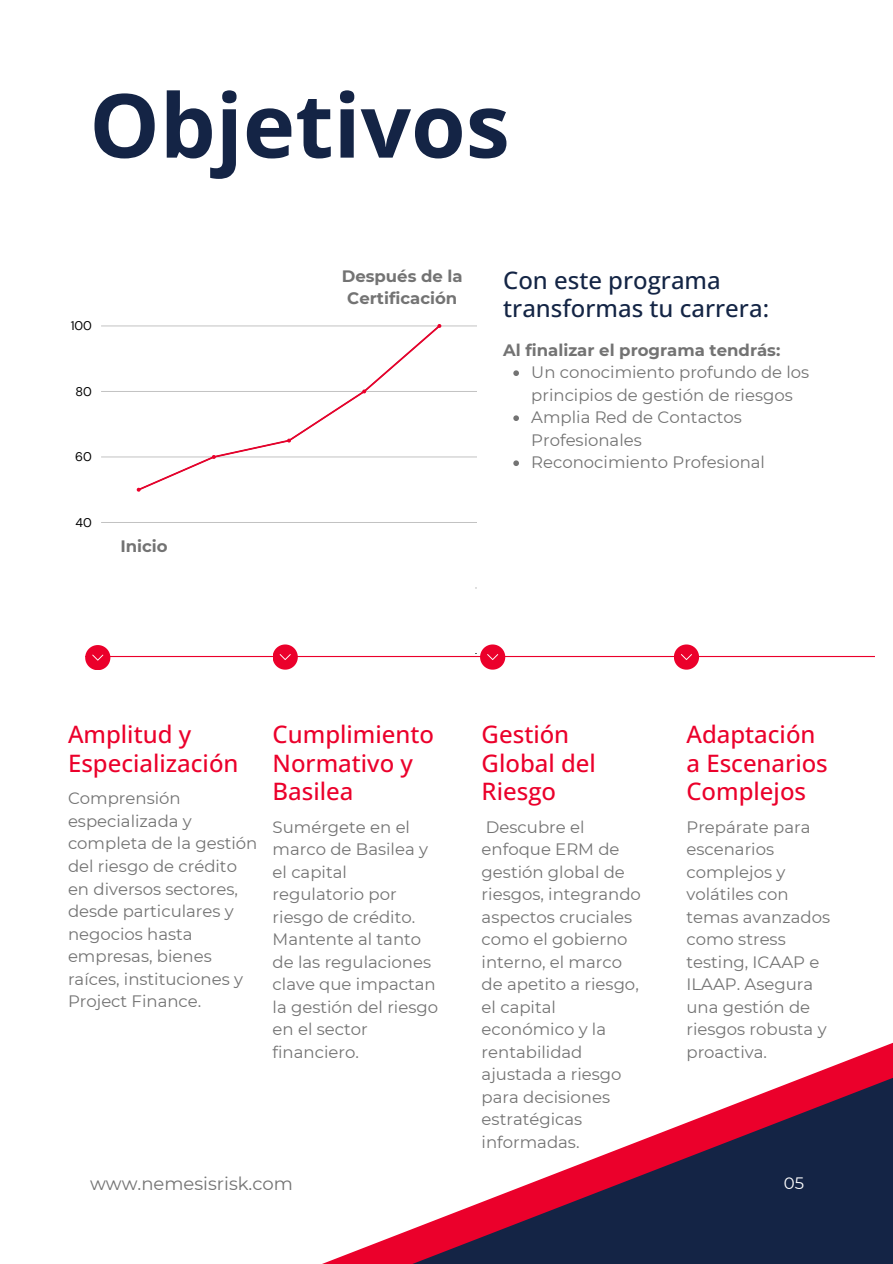
<style>
.page{position:relative;width:893px;height:1264px;background:#fff}
.page>*{position:absolute;margin:0;border:0;box-sizing:border-box;transform-origin:0 0}
.t1{font:700 88.5px "Open Sans";color:#142445}
.t2{font:500 24px/28.2px "Open Sans";color:#eb002b}
.t3{font:500 24px/28.2px "Open Sans";color:#142545}
.t4{font:18px "Montserrat";color:#737373}
.t5{font:16.5px/22.5px "Montserrat";color:#737373}
.t6{font:700 16.5px/22.5px "Montserrat";color:#737373;text-align:center}
.t7{font:16.5px "Montserrat";color:#fff}
.t8{font:12.6px "DM Sans";color:#000001}
</style>
<div class="page">
<svg style="left:324px;top:1043px;width:568px;height:220px"></svg>
<svg style="left:457px;top:1130px;width:435px;height:133px;fill:#142445"></svg>
<hr style="left:101px;top:587px;width:376px;height:1px;background:#000001">
<hr style="left:101px;top:522px;width:376px;height:1px;background:#000001">
<hr style="left:101px;top:456px;width:376px;height:1px;background:#000001">
<hr style="left:101px;top:391px;width:376px;height:1px;background:#000001">
<hr style="left:101px;top:326px;width:376px;height:1px;background:#000001">
<hr style="left:101px;top:653px;width:376px;height:1px;background:#000001">
<svg style="left:136px;top:324px;width:306px;height:168px"></svg>
<div style="left:68px;top:531px;width:406px;height:160px;background:#fff"></div>
<hr style="left:85px;top:656px;width:789px;height:1px;background:#eb002b">
<svg style="left:480px;top:644px;width:25px;height:25px"></svg>
<svg style="left:674px;top:644px;width:25px;height:25px"></svg>
<svg style="left:273px;top:644px;width:25px;height:25px"></svg>
<svg style="left:86px;top:645px;width:24px;height:24px"></svg>
<svg style="left:513px;top:370px;width:6px;height:6px"></svg>
<svg style="left:513px;top:415px;width:6px;height:6px"></svg>
<svg style="left:513px;top:460px;width:6px;height:6px"></svg>
<h1 class="t1" style="left:89px;top:63px;width:422px">Objetivos</h1>
<p class="t8" style="left:71px;top:318px;width:23px">100</p>
<p class="t8" style="left:75px;top:383px;width:18px">80</p>
<p class="t8" style="left:75px;top:449px;width:18px">60</p>
<p class="t8" style="left:75px;top:514px;width:18px">40</p>
<p class="t6" style="left:120px;top:534px;width:49px">Inicio</p>
<p class="t6" style="left:342px;top:265px;width:122px">Después de la<br>Certificación</p>
<h2 class="t3" style="left:503px;top:266px;width:267px">Con este programa transformas tu carrera:</h2>
<p class="t6" style="left:503px;top:338px;width:279px">Al finalizar el programa tendrás:</p>
<p class="t5" style="left:531px;top:361px;width:279px">Un conocimiento profundo de los principios de gestión de riesgos<br>Amplia Red de Contactos<br>Profesionales<br>Reconocimiento Profesional</p>
<h2 class="t2" style="left:68px;top:720px;width:172px">Amplitud y<br>Especialización</h2>
<p class="t5" style="left:68px;top:787px;width:191px">Comprensión especializada y completa de la gestión del riesgo de crédito en diversos sectores, desde particulares y negocios hasta empresas, bienes raíces, instituciones y<br>Project Finance.</p>
<h2 class="t2" style="left:272px;top:720px;width:163px">Cumplimiento<br>Normativo y<br>Basilea</h2>
<p class="t5" style="left:272px;top:815px;width:167px">Sumérgete en el marco de Basilea y el capital regulatorio por riesgo de crédito.<br>Mantente al tanto de las regulaciones clave que impactan la gestión del riesgo en el sector financiero.</p>
<p class="t4" style="left:90px;top:1172px;width:204px">www.nemesisrisk.com</p>
<h2 class="t2" style="left:481px;top:720px;width:116px">Gestión<br>Global del<br>Riesgo</h2>
<p class="t5" style="left:481px;top:815px;width:161px">Descubre el enfoque ERM de gestión global de riesgos, integrando aspectos cruciales como el gobierno interno, el marco de apetito a riesgo, el capital económico y la rentabilidad ajustada a riesgo para decisiones estratégicas informadas.</p>
<h2 class="t2" style="left:686px;top:720px;width:143px">Adaptación a Escenarios<br>Complejos</h2>
<p class="t5" style="left:686px;top:815px;width:145px">Prepárate para escenarios complejos y volátiles con temas avanzados como stress testing, ICAAP e<br>ILAAP. Asegura una gestión de riesgos robusta y proactiva.</p>
<p class="t7" style="left:783px;top:1172px;width:22px">05</p>
</div>
